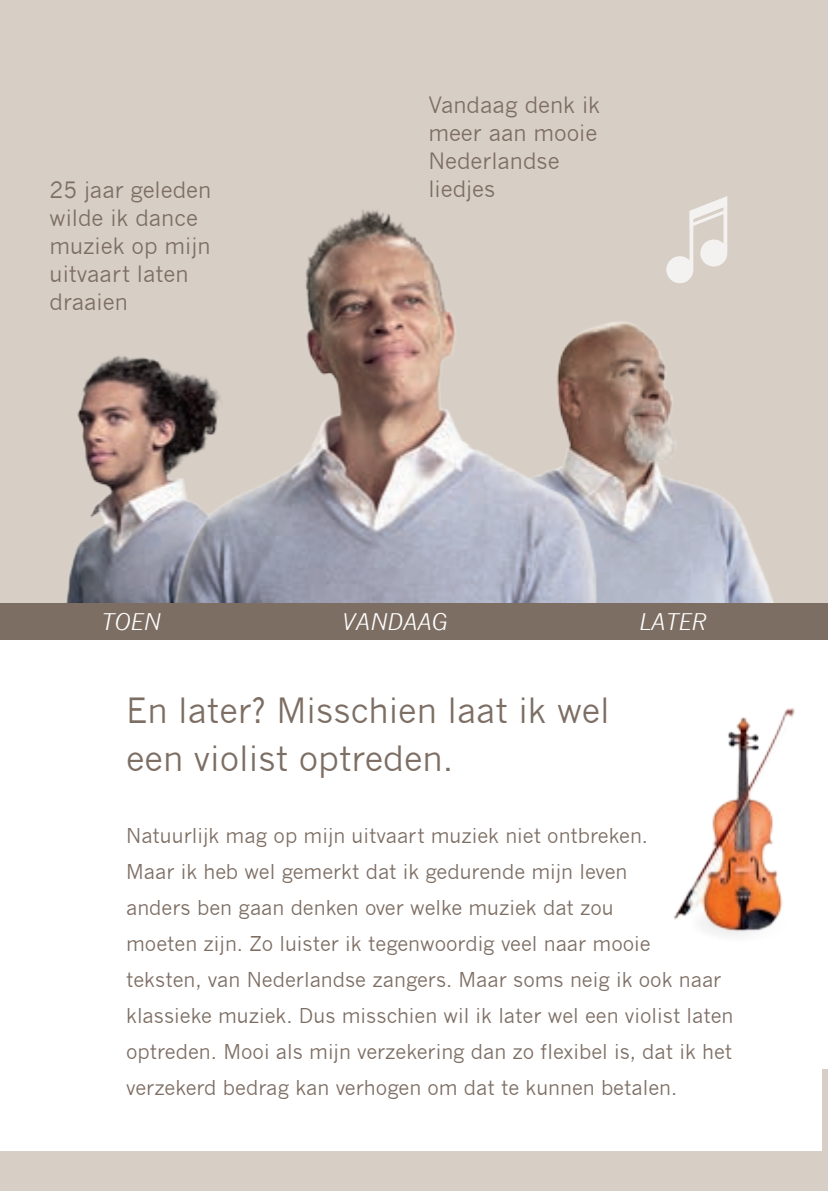
<style>
.page{position:relative;width:828px;height:1191px;background:#fff}
.page>*{position:absolute;margin:0;border:0;box-sizing:border-box;transform-origin:0 0}
.t1{font:34px/48px "News Gothic";color:#7d6e64}
.t2{font:italic 22.4px "News Gothic";color:#fff}
.t3{font:22px/28px "News Gothic";color:#7d6e64}
.t4{font:20px/36px "News Gothic";color:#7d6e64}
</style>
<div class="page">
<div style="left:0;top:465px;width:828px;height:174px;background:#d7cec5"></div>
<div style="left:0;top:0;width:828px;height:465px;background:#d7cec5"></div>
<div style="left:0;top:1151px;width:828px;height:40px;background:#d7cec5"></div>
<img style="left:66px;top:355px;width:85px;height:248px">
<img style="left:624px;top:322px;width:150px;height:281px">
<img style="left:151px;top:210px;width:473px;height:393px">
<svg style="left:666px;top:196px;width:61px;height:87px"></svg>
<img style="left:674px;top:708px;width:121px;height:228px">
<div style="left:0;top:603px;width:828px;height:37px;background:#7d6e64"></div>
<div style="left:822px;top:1069px;width:6px;height:122px;background:#d7cec5"></div>
<p class="t3" style="left:50px;top:176px;width:163px">25 jaar geleden wilde ik dance muziek op mijn uitvaart laten draaien</p>
<p class="t3" style="left:428px;top:91px;width:173px">Vandaag denk ik meer aan mooie<br>Nederlandse liedjes</p>
<p class="t2" style="left:101px;top:608px;width:61px">TOEN</p>
<p class="t2" style="left:341px;top:608px;width:107px">VANDAAG</p>
<p class="t2" style="left:639px;top:608px;width:68px">LATER</p>
<h1 class="t1" style="left:126px;top:686px;width:485px">En later? Misschien laat ik wel een violist optreden.</h1>
<p class="t4" style="left:126px;top:817px;width:609px">Natuurlijk mag op mijn uitvaart muziek niet ontbreken.<br>Maar ik heb wel gemerkt dat ik gedurende mijn leven<br>anders ben gaan denken over welke muziek dat zou<br>moeten zijn. Zo luister ik tegenwoordig veel naar mooie<br>teksten, van Nederlandse zangers. Maar soms neig ik ook naar klassieke muziek. Dus misschien wil ik later wel een violist laten optreden. Mooi als mijn verzekering dan zo flexibel is, dat ik het verzekerd bedrag kan verhogen om dat te kunnen betalen.</p>
</div>
